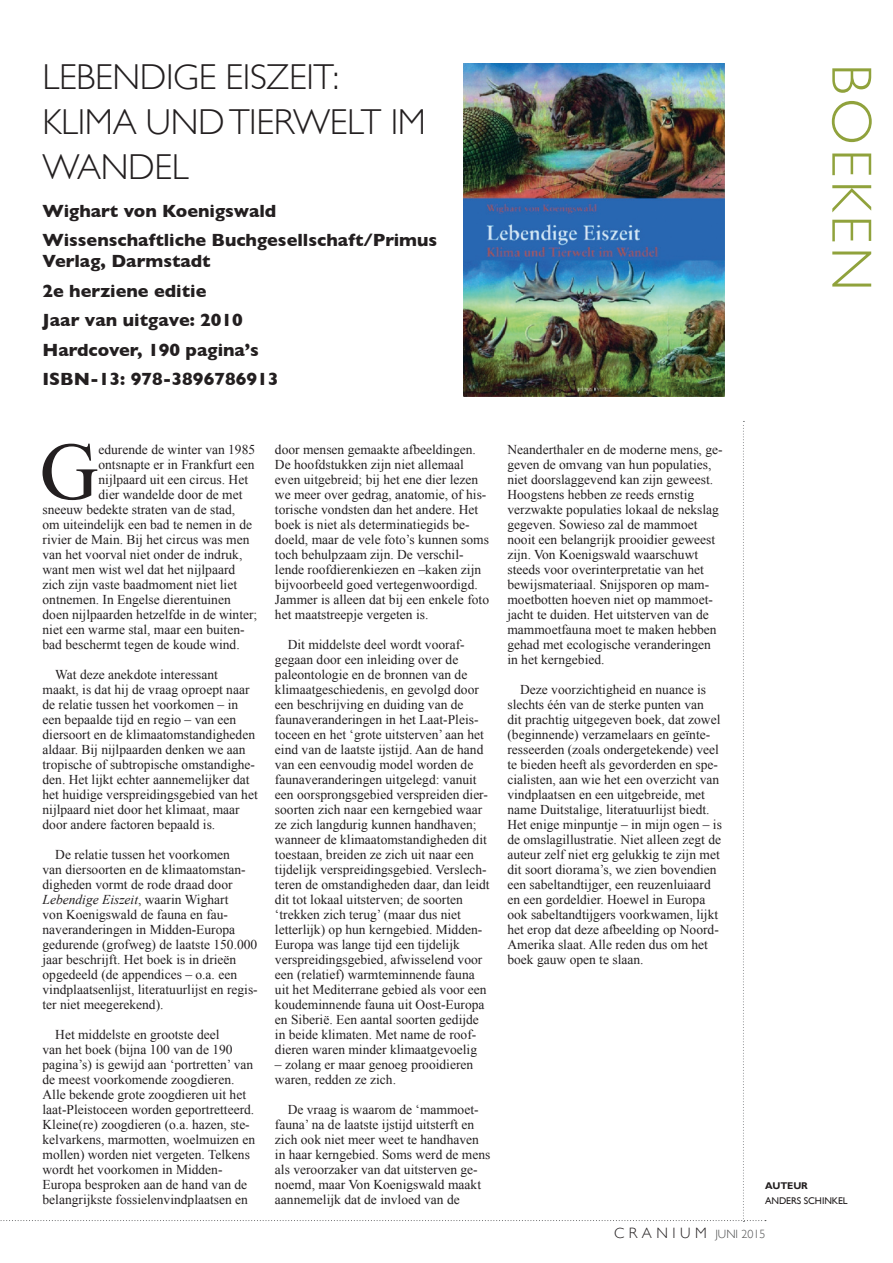
<style>
.page{position:relative;width:893px;height:1263px;background:#fff}
.page>*{position:absolute;margin:0;border:0;box-sizing:border-box;transform-origin:0 0}
.FEATURE_BODY_-_FIRST{font:81.45px "Times New Roman";color:#231f20}
.t1{font:300 57px "Gill Sans";letter-spacing:.07em;color:#90a23c}
.FEATURE_TITLE{font:300 36px/45px "Gill Sans";letter-spacing:-.01em;color:#231f20}
.FEATURE_STANDFIRST{font:700 18px/21px "Gill Sans";color:#231f20}
.FEATURE_TITLE-2{font:700 18px "Gill Sans";color:#231f20}
.FEATURE_BODY{font:13.5px/15px "Times New Roman";color:#231f20}
.FEATURE_BODY_-_FIRST-2{font:13.5px "Times New Roman";color:#231f20}
.t2{font:300 12px "Gill Sans";color:#4b4c4d}
.FEATURE_-_RIGHT_MARG{font:9.75px "Gill Sans";letter-spacing:-.01em;color:#231f20}
.Feature_-_RIGHT_MARG{font:700 9.75px "Gill Sans";letter-spacing:-.01em;color:#231f20}
.s1{font-style:italic}
.s2{font-size:15px;color:#231f20}
</style>
<div class="page">
<img style="left:463px;top:63px;width:261px;height:334px">
<p class="FEATURE_TITLE" style="left:43px;top:53px;width:385px">LEBENDIGE EISZEIT:<br>KLIMA UND TIERWELT IM<br>WANDEL</p>
<p class="FEATURE_TITLE-2" style="left:43px;top:196px;width:235px">Wighart von Koenigswald</p>
<p class="FEATURE_STANDFIRST" style="left:43px;top:229px;width:396px">Wissenschaftliche Buchgesellschaft/Primus<br>Verlag, Darmstadt</p>
<p class="FEATURE_STANDFIRST" style="left:43px;top:280px;width:165px">2e herziene editie</p>
<p class="FEATURE_STANDFIRST" style="left:43px;top:309px;width:202px">Jaar van uitgave: 2010</p>
<p class="FEATURE_STANDFIRST" style="left:43px;top:339px;width:218px">Hardcover, 190 pagina’s</p>
<p class="FEATURE_STANDFIRST" style="left:43px;top:368px;width:237px">ISBN-13: 978-3896786913</p>
<p class="t1" style="left:896px;top:64px;width:229px;rotate:90deg">BOEKEN</p>
<p class="FEATURE_BODY_-_FIRST" style="left:40px;top:417px;width:60px">G</p>
<p class="FEATURE_BODY_-_FIRST-2" style="left:98px;top:440px;width:158px">edurende de winter van 1985</p>
<p class="FEATURE_BODY_-_FIRST-2" style="left:98px;top:455px;width:157px">ontsnapte er in Frankfurt een</p>
<p class="FEATURE_BODY_-_FIRST-2" style="left:98px;top:470px;width:151px">nijlpaard uit een circus. Het</p>
<p class="FEATURE_BODY_-_FIRST-2" style="left:98px;top:485px;width:145px">dier wandelde door de met</p>
<p class="FEATURE_BODY_-_FIRST-2" style="left:43px;top:500px;width:194px">sneeuw bedekte straten van de stad,</p>
<p class="FEATURE_BODY_-_FIRST-2" style="left:43px;top:515px;width:211px">om uiteindelijk een bad te nemen in de</p>
<p class="FEATURE_BODY_-_FIRST-2" style="left:43px;top:530px;width:208px">rivier de Main. Bij het circus was men</p>
<p class="FEATURE_BODY_-_FIRST-2" style="left:43px;top:545px;width:201px">van het voorval niet onder de indruk,</p>
<p class="FEATURE_BODY_-_FIRST-2" style="left:43px;top:560px;width:194px">want men wist wel dat het nijlpaard</p>
<p class="FEATURE_BODY_-_FIRST-2" style="left:43px;top:575px;width:196px">zich zijn vaste baadmoment niet liet</p>
<p class="FEATURE_BODY_-_FIRST-2" style="left:43px;top:590px;width:190px">ontnemen. In Engelse dierentuinen</p>
<p class="FEATURE_BODY_-_FIRST-2" style="left:43px;top:605px;width:216px">doen nijlpaarden hetzelfde in de winter;</p>
<p class="FEATURE_BODY_-_FIRST-2" style="left:43px;top:620px;width:204px">niet een warme stal, maar een buiten-</p>
<p class="FEATURE_BODY_-_FIRST-2" style="left:43px;top:635px;width:199px">bad beschermt tegen de koude wind.</p>
<p class="FEATURE_BODY" style="left:43px;top:667px;width:217px;text-indent:13px">Wat deze anekdote interessant maakt, is dat hij de vraag oproept naar de relatie tussen het voorkomen – in een bepaalde tijd en regio – van een diersoort en de klimaatomstandigheden aldaar. Bij nijlpaarden denken we aan tropische of subtropische omstandighe&shy;den. Het lijkt echter aannemelijker dat het huidige verspreidingsgebied van het nijlpaard niet door het klimaat, maar door andere factoren bepaald is.</p>
<p class="FEATURE_BODY" style="left:43px;top:847px;width:217px;text-indent:13px">De relatie tussen het voorkomen<br>van diersoorten en de klimaatomstan&shy;digheden vormt de rode draad door <span class="s1">Lebendige Eiszeit</span>, waarin Wighart<br>von Koenigswald de fauna en fau&shy;naveranderingen in Midden-Europa gedurende (grofweg) de laatste 150.000 jaar beschrijft. Het boek is in drieën opgedeeld (de appendices – o.a. een vindplaatsenlijst, literatuurlijst en regis&shy;ter niet meegerekend).</p>
<p class="FEATURE_BODY" style="left:43px;top:1027px;width:214px;text-indent:13px">Het middelste en grootste deel<br>van het boek (bijna 100 van de 190 pagina’s) is gewijd aan ‘portretten’ van de meest voorkomende zoogdieren.<br>Alle bekende grote zoogdieren uit het laat-Pleistoceen worden geportretteerd.<br>Kleine(re) zoogdieren (o.a. hazen, ste&shy;kelvarkens, marmotten, woelmuizen en mollen) worden niet vergeten. Telkens wordt het voorkomen in Midden-Europa besproken aan de hand van de belangrijkste fossielenvindplaatsen en</p>
<p class="FEATURE_BODY" style="left:275px;top:442px;width:216px">door mensen gemaakte afbeeldingen.<br>De hoofdstukken zijn niet allemaal even uitgebreid; bij het ene dier lezen we meer over gedrag, anatomie, of his&shy;torische vondsten dan het andere. Het boek is niet als determinatiegids be&shy;doeld, maar de vele foto’s kunnen soms toch behulpzaam zijn. De verschil&shy;lende roofdierenkiezen en –kaken zijn bijvoorbeeld goed vertegenwoordigd.<br>Jammer is alleen dat bij een enkele foto het maatstreepje vergeten is.</p>
<p class="FEATURE_BODY" style="left:275px;top:637px;width:216px;text-indent:13px">Dit middelste deel wordt vooraf&shy;gegaan door een inleiding over de paleontologie en de bronnen van de klimaatgeschiedenis, en gevolgd door een beschrijving en duiding van de faunaveranderingen in het Laat-Pleis&shy;toceen en het ‘grote uitsterven’ aan het eind van de laatste ijstijd. Aan de hand van een eenvoudig model worden de faunaveranderingen uitgelegd: vanuit een oorsprongsgebied verspreiden dier&shy;soorten zich naar een kerngebied waar ze zich langdurig kunnen handhaven; wanneer de klimaatomstandigheden dit toestaan, breiden ze zich uit naar een tijdelijk verspreidingsgebied. Verslech&shy;teren de omstandigheden daar, dan leidt dit tot lokaal uitsterven; de soorten ‘trekken zich terug’ (maar dus niet letterlijk) op hun kerngebied. Midden-Europa was lange tijd een tijdelijk verspreidingsgebied, afwisselend voor een (relatief) warmteminnende fauna uit het Mediterrane gebied als voor een koudeminnende fauna uit Oost-Europa en Siberië. Een aantal soorten gedijde in beide klimaten. Met name de roof&shy;dieren waren minder klimaatgevoelig</p>
<p class="FEATURE_BODY" style="left:275px;top:1057px;width:200px">– zolang er maar genoeg prooidieren waren, redden ze zich.</p>
<p class="FEATURE_BODY" style="left:275px;top:1102px;width:217px;text-indent:13px">De vraag is waarom de ‘mammoet&shy;fauna’ na de laatste ijstijd uitsterft en zich ook niet meer weet te handhaven in haar kerngebied. Soms werd de mens als veroorzaker van dat uitsterven ge&shy;noemd, maar Von Koenigswald maakt aannemelijk dat de invloed van de</p>
<p class="FEATURE_BODY" style="left:507px;top:442px;width:217px">Neanderthaler en de moderne mens, ge&shy;geven de omvang van hun populaties, niet doorslaggevend kan zijn geweest.<br>Hoogstens hebben ze reeds ernstig verzwakte populaties lokaal de nekslag gegeven. Sowieso zal de mammoet nooit een belangrijk prooidier geweest zijn. Von Koenigswald waarschuwt steeds voor overinterpretatie van het bewijsmateriaal. Snijsporen op mam&shy;moetbotten hoeven niet op mammoet&shy;jacht te duiden. Het uitsterven van de mammoetfauna moet te maken hebben gehad met ecologische veranderingen in het kerngebied.</p>
<p class="FEATURE_BODY" style="left:507px;top:682px;width:216px;text-indent:13px">Deze voorzichtigheid en nuance is slechts één van de sterke punten van<br>dit prachtig uitgegeven boek, dat zowel (beginnende) verzamelaars en geïnte&shy;resseerden (zoals ondergetekende) veel te bieden heeft als gevorderden en spe&shy;cialisten, aan wie het een overzicht van vindplaatsen en een uitgebreide, met name Duitstalige, literatuurlijst biedt.<br>Het enige minpuntje – in mijn ogen – is de omslagillustratie. Niet alleen zegt de auteur zelf niet erg gelukkig te zijn met dit soort diorama’s, we zien bovendien een sabeltandtijger, een reuzenluiaard en een gordeldier. Hoewel in Europa ook sabeltandtijgers voorkwamen, lijkt het erop dat deze afbeelding op Noord-Amerika slaat. Alle reden dus om het boek gauw open te slaan.</p>
<p class="Feature_-_RIGHT_MARG" style="left:765px;top:1180px;width:44px">AUTEUR</p>
<p class="FEATURE_-_RIGHT_MARG" style="left:765px;top:1195px;width:84px">ANDERS SCHINKEL</p>
<p class="t2" style="left:614px;top:1224px;width:153px"><span class="s2">CRANIUM</span> JUNI 2015</p>
</div>
